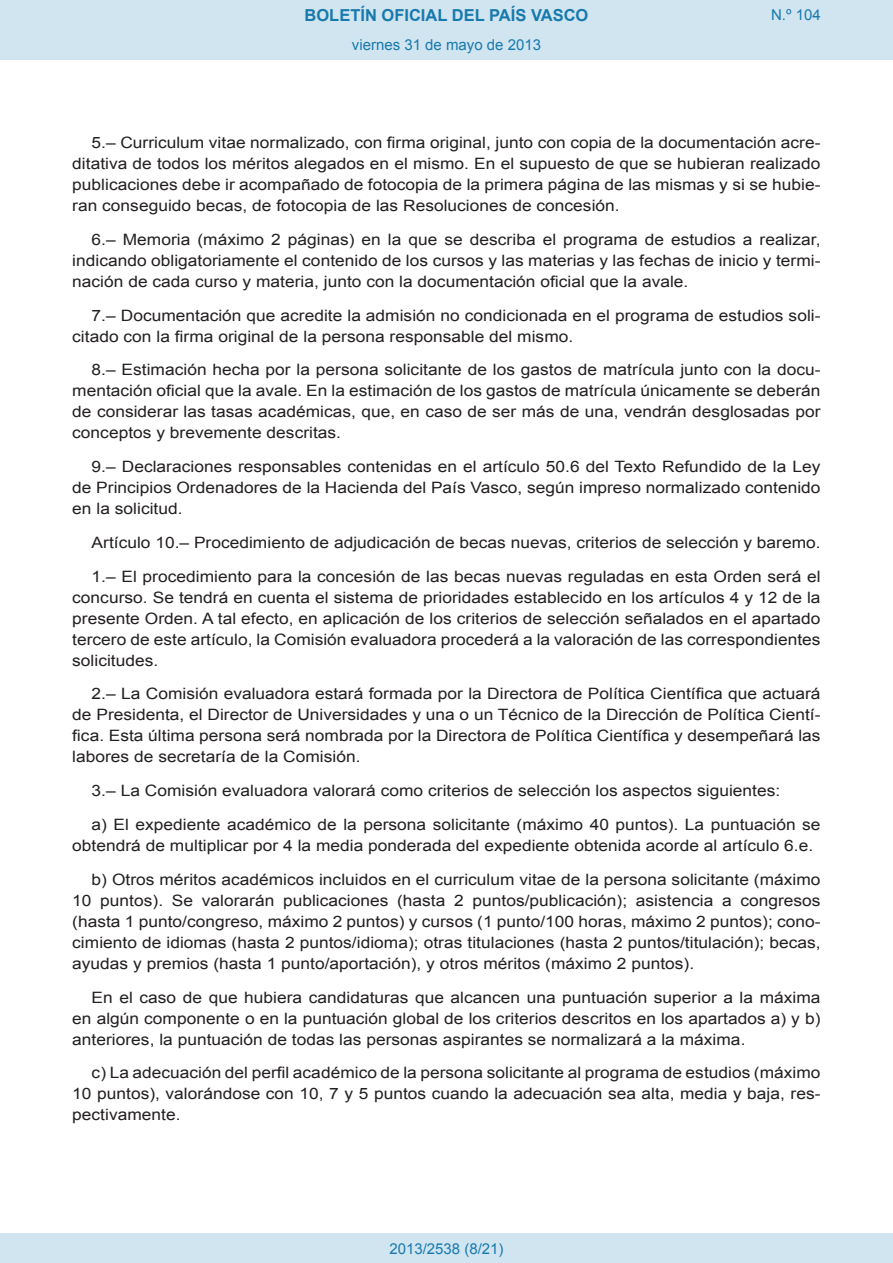
<style>
.page{position:relative;width:893px;height:1263px;background:#fff}
.page>*{position:absolute;margin:0;border:0;box-sizing:border-box;transform-origin:0 0}
.t1{font:700 16.5px "Arial";color:#1879ad}
.BOPVDetalle{font:15.6px/21px "Arial";color:#231f20;text-align:justify;scale:1.11 1}
.Paginacion_Centro{font:15px "Arial";color:#1879ad}
</style>
<div class="page">
<div style="left:0;top:0;width:893px;height:60px;background:#d0e5f0"></div>
<div style="left:0;top:1233px;width:893px;height:30px;background:#d0e5f0"></div>
<p class="t1" style="left:305px;top:4px;width:285px">BOLETÍN OFICIAL DEL PAÍS VASCO</p>
<p class="Paginacion_Centro" style="left:352px;top:35px;width:191px">viernes 31 de mayo de 2013</p>
<p class="Paginacion_Centro" style="left:771px;top:5px;width:51px">N.º 104</p>
<p class="BOPVDetalle" style="left:72px;top:132px;width:676px;text-indent:19px">5.– Curriculum vitae normalizado, con firma original, junto con copia de la documentación acre&shy;ditativa de todos los méritos alegados en el mismo. En el supuesto de que se hubieran realizado publicaciones debe ir acompañado de fotocopia de la primera página de las mismas y si se hubie&shy;ran conseguido becas, de fotocopia de las Resoluciones de concesión.</p>
<p class="BOPVDetalle" style="left:72px;top:229px;width:676px;text-indent:19px">6.– Memoria (máximo 2 páginas) en la que se describa el programa de estudios a realizar, indicando obligatoriamente el contenido de los cursos y las materias y las fechas de inicio y termi&shy;nación de cada curso y materia, junto con la documentación oficial que la avale.</p>
<p class="BOPVDetalle" style="left:72px;top:305px;width:676px;text-indent:19px">7.– Documentación que acredite la admisión no condicionada en el programa de estudios soli&shy;citado con la firma original de la persona responsable del mismo.</p>
<p class="BOPVDetalle" style="left:72px;top:360px;width:676px;text-indent:19px">8.– Estimación hecha por la persona solicitante de los gastos de matrícula junto con la docu&shy;mentación oficial que la avale. En la estimación de los gastos de matrícula únicamente se deberán de considerar las tasas académicas, que, en caso de ser más de una, vendrán desglosadas por conceptos y brevemente descritas.</p>
<p class="BOPVDetalle" style="left:72px;top:456px;width:676px;text-indent:19px">9.– Declaraciones responsables contenidas en el artículo 50.6 del Texto Refundido de la Ley de Principios Ordenadores de la Hacienda del País Vasco, según impreso normalizado contenido en la solicitud.</p>
<p class="BOPVDetalle" style="left:92px;top:532px;width:658px">Artículo 10.– Procedimiento de adjudicación de becas nuevas, criterios de selección y baremo.</p>
<p class="BOPVDetalle" style="left:72px;top:566px;width:676px;text-indent:19px">1.– El procedimiento para la concesión de las becas nuevas reguladas en esta Orden será el concurso. Se tendrá en cuenta el sistema de prioridades establecido en los artículos 4 y 12 de la presente Orden. A tal efecto, en aplicación de los criterios de selección señalados en el apartado tercero de este artículo, la Comisión evaluadora procederá a la valoración de las correspondientes solicitudes.</p>
<p class="BOPVDetalle" style="left:72px;top:684px;width:676px;text-indent:19px">2.– La Comisión evaluadora estará formada por la Directora de Política Científica que actuará de Presidenta, el Director de Universidades y una o un Técnico de la Dirección de Política Cientí&shy;fica. Esta última persona será nombrada por la Directora de Política Científica y desempeñará las labores de secretaría de la Comisión.</p>
<p class="BOPVDetalle" style="left:92px;top:780px;width:622px">3.– La Comisión evaluadora valorará como criterios de selección los aspectos siguientes:</p>
<p class="BOPVDetalle" style="left:72px;top:814px;width:676px;text-indent:19px">a) El expediente académico de la persona solicitante (máximo 40 puntos). La puntuación se obtendrá de multiplicar por 4 la media ponderada del expediente obtenida acorde al artículo 6.e.</p>
<p class="BOPVDetalle" style="left:72px;top:869px;width:676px;text-indent:19px">b) Otros méritos académicos incluidos en el curriculum vitae de la persona solicitante (máximo 10 puntos). Se valorarán publicaciones (hasta 2 puntos/publicación); asistencia a congresos (hasta 1 punto/congreso, máximo 2 puntos) y cursos (1 punto/100 horas, máximo 2 puntos); cono&shy;cimiento de idiomas (hasta 2 puntos/idioma); otras titulaciones (hasta 2 puntos/titulación); becas, ayudas y premios (hasta 1 punto/aportación), y otros méritos (máximo 2 puntos).</p>
<p class="BOPVDetalle" style="left:72px;top:987px;width:675px;text-indent:19px">En el caso de que hubiera candidaturas que alcancen una puntuación superior a la máxima en algún componente o en la puntuación global de los criterios descritos en los apartados a) y b) anteriores, la puntuación de todas las personas aspirantes se normalizará a la máxima.</p>
<p class="BOPVDetalle" style="left:72px;top:1062px;width:676px;text-indent:19px">c) La adecuación del perfil académico de la persona solicitante al programa de estudios (máximo 10 puntos), valorándose con 10, 7 y 5 puntos cuando la adecuación sea alta, media y baja, res&shy;pectivamente.</p>
<p class="Paginacion_Centro" style="left:389px;top:1238px;width:116px">2013/2538 (8/21)</p>
</div>
